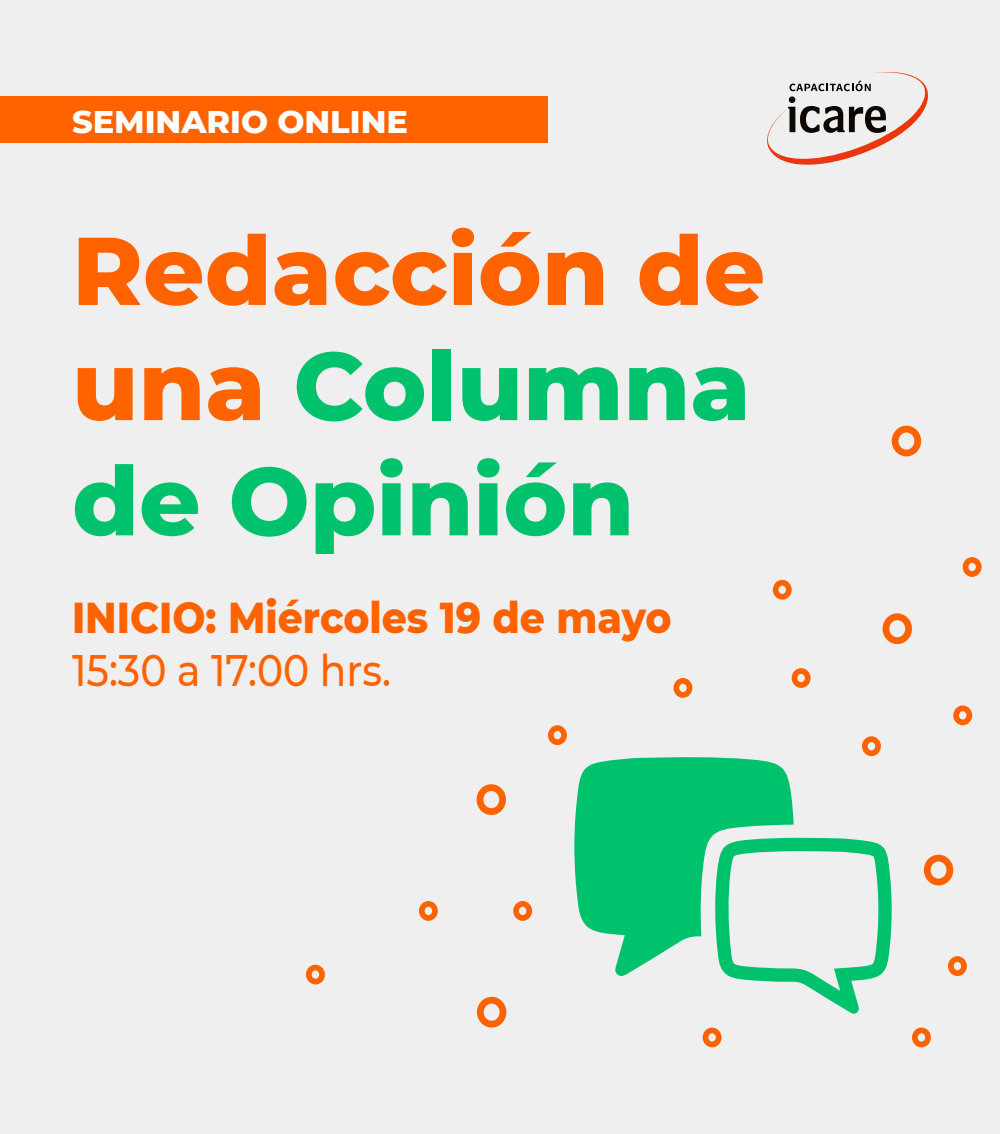
<style>
.page{position:relative;width:1000px;height:1134px;background:#efefef}
.page>*{position:absolute;margin:0;border:0;box-sizing:border-box;transform-origin:0 0}
.t1{font:800 96px/115.2px "Montserrat";color:#00c26d}
.t2{font:800 44px "Montserrat";color:#ff6300;scale:.89 1}
.t3{font:500 44px "Montserrat";color:#ff6300;scale:.89 1}
.t4{font:800 32px "Montserrat";color:#fff}
.s1{color:#ff6300}
</style>
<div class="page">
<div style="left:924px;top:855px;width:29px;height:30px;border:7px solid #ff6300;border-radius:50%"></div>
<div style="left:477px;top:997px;width:29px;height:30px;border:7px solid #ff6300;border-radius:50%"></div>
<div style="left:477px;top:784px;width:29px;height:31px;border:7px solid #ff6300;border-radius:50%"></div>
<div style="left:883px;top:613px;width:29px;height:31px;border:7px solid #ff6300;border-radius:50%"></div>
<div style="left:892px;top:426px;width:29px;height:30px;border:7px solid #ff6300;border-radius:50%"></div>
<div style="left:306px;top:964px;width:19px;height:21px;border:6px solid #ff6300;border-radius:50%"></div>
<div style="left:912px;top:1027px;width:19px;height:20px;border:6px solid #ff6300;border-radius:50%"></div>
<div style="left:948px;top:956px;width:19px;height:20px;border:6px solid #ff6300;border-radius:50%"></div>
<div style="left:703px;top:1027px;width:19px;height:20px;border:6px solid #ff6300;border-radius:50%"></div>
<div style="left:513px;top:901px;width:19px;height:20px;border:6px solid #ff6300;border-radius:50%"></div>
<div style="left:862px;top:736px;width:19px;height:20px;border:6px solid #ff6300;border-radius:50%"></div>
<div style="left:548px;top:725px;width:19px;height:20px;border:6px solid #ff6300;border-radius:50%"></div>
<div style="left:419px;top:901px;width:19px;height:20px;border:6px solid #ff6300;border-radius:50%"></div>
<div style="left:773px;top:580px;width:19px;height:20px;border:6px solid #ff6300;border-radius:50%"></div>
<div style="left:673px;top:678px;width:19px;height:20px;border:6px solid #ff6300;border-radius:50%"></div>
<div style="left:792px;top:668px;width:19px;height:20px;border:6px solid #ff6300;border-radius:50%"></div>
<div style="left:953px;top:705px;width:19px;height:20px;border:6px solid #ff6300;border-radius:50%"></div>
<div style="left:963px;top:557px;width:19px;height:20px;border:6px solid #ff6300;border-radius:50%"></div>
<svg style="left:767px;top:72px;width:161px;height:93px"></svg>
<div style="left:0;top:97px;width:548px;height:46px;background:#ff6300"></div>
<svg style="left:574px;top:757px;width:220px;height:220px;fill:#00c26d"></svg>
<svg style="left:714px;top:838px;width:178px;height:176px"></svg>
<p class="t4" style="left:72px;top:98px;width:337px">SEMINARIO ONLINE</p>
<p class="t1" style="left:72px;top:208px;width:695px"><span class="s1">Redacción de una</span> Columna de Opinión</p>
<p class="t2" style="left:72px;top:585px;width:675px">INICIO: Miércoles 19 de mayo</p>
<p class="t3" style="left:72px;top:639px;width:360px">15:30 a 17:00 hrs.</p>
</div>
